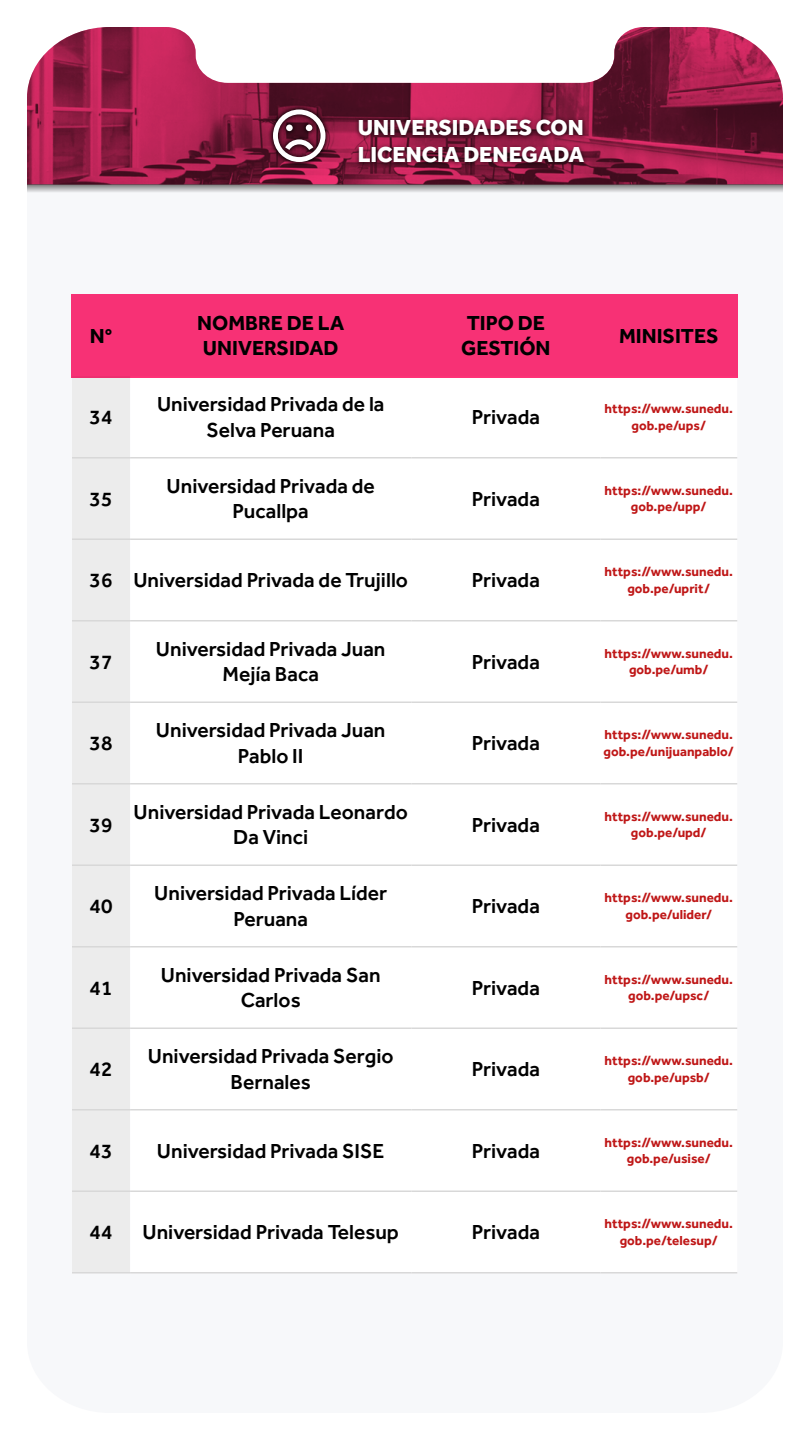
<style>
.page{position:relative;width:810px;height:1440px;background:#fff}
.page>*{position:absolute;margin:0;border:0;box-sizing:border-box;transform-origin:0 0}
.t1{font:800 22.5px/27px "Effra";color:#fff}
.t2{font:500 21px/25.2px "Effra";color:#000;text-align:center}
.t3{font:700 21px/25.2px "Effra";color:#000}
.t4{font:700 13.5px/16.2px "Effra";color:#bf1717;text-align:center}
</style>
<div class="page">
<img style="left:27px;top:27px;width:756px;height:157px">
<div style="left:355px;top:115px;width:234px;height:53px;background:#000;opacity:.75"></div>
<svg style="left:27px;top:184px;width:756px;height:9px;background:#b3afb2"></svg>
<div style="left:268px;top:105px;width:62px;height:62px;background:#000;opacity:.75"></div>
<svg style="left:273px;top:110px;width:53px;height:52px"></svg>
<div style="left:72px;top:378px;width:58px;height:894px;background:#ececec"></div>
<svg style="left:130px;top:621px;width:607px;height:570px"></svg>
<hr style="left:72px;top:457px;width:58px;height:2px;background:#d8d8d8">
<hr style="left:130px;top:457px;width:281px;height:2px;background:#d8d8d8">
<hr style="left:411px;top:457px;width:189px;height:2px;background:#d8d8d8">
<hr style="left:600px;top:457px;width:137px;height:2px;background:#d8d8d8">
<hr style="left:72px;top:538px;width:58px;height:2px;background:#d8d8d8">
<hr style="left:130px;top:538px;width:281px;height:2px;background:#d8d8d8">
<hr style="left:411px;top:538px;width:189px;height:2px;background:#d8d8d8">
<hr style="left:600px;top:538px;width:137px;height:2px;background:#d8d8d8">
<hr style="left:72px;top:620px;width:58px;height:1px;background:#d8d8d8">
<hr style="left:130px;top:620px;width:281px;height:1px;background:#d8d8d8">
<hr style="left:411px;top:620px;width:189px;height:1px;background:#d8d8d8">
<hr style="left:600px;top:620px;width:137px;height:1px;background:#d8d8d8">
<hr style="left:72px;top:701px;width:58px;height:2px;background:#d8d8d8">
<hr style="left:130px;top:701px;width:281px;height:2px;background:#d8d8d8">
<hr style="left:411px;top:701px;width:189px;height:2px;background:#d8d8d8">
<hr style="left:600px;top:701px;width:137px;height:2px;background:#d8d8d8">
<hr style="left:72px;top:783px;width:58px;height:1px;background:#d8d8d8">
<hr style="left:130px;top:783px;width:281px;height:1px;background:#d8d8d8">
<hr style="left:411px;top:783px;width:189px;height:1px;background:#d8d8d8">
<hr style="left:600px;top:783px;width:137px;height:1px;background:#d8d8d8">
<hr style="left:72px;top:865px;width:58px;height:1px;background:#d8d8d8">
<hr style="left:130px;top:865px;width:281px;height:1px;background:#d8d8d8">
<hr style="left:411px;top:865px;width:189px;height:1px;background:#d8d8d8">
<hr style="left:600px;top:865px;width:137px;height:1px;background:#d8d8d8">
<hr style="left:72px;top:946px;width:58px;height:1px;background:#d8d8d8">
<hr style="left:130px;top:946px;width:281px;height:1px;background:#d8d8d8">
<hr style="left:411px;top:946px;width:189px;height:1px;background:#d8d8d8">
<hr style="left:600px;top:946px;width:137px;height:1px;background:#d8d8d8">
<hr style="left:72px;top:1028px;width:58px;height:1px;background:#d8d8d8">
<hr style="left:130px;top:1028px;width:281px;height:1px;background:#d8d8d8">
<hr style="left:411px;top:1028px;width:189px;height:1px;background:#d8d8d8">
<hr style="left:600px;top:1028px;width:137px;height:1px;background:#d8d8d8">
<hr style="left:72px;top:1109px;width:58px;height:1px;background:#d8d8d8">
<hr style="left:130px;top:1109px;width:281px;height:1px;background:#d8d8d8">
<hr style="left:411px;top:1109px;width:189px;height:1px;background:#d8d8d8">
<hr style="left:600px;top:1109px;width:137px;height:1px;background:#d8d8d8">
<hr style="left:72px;top:1191px;width:58px;height:1px;background:#d8d8d8">
<hr style="left:130px;top:1191px;width:281px;height:1px;background:#d8d8d8">
<hr style="left:411px;top:1191px;width:189px;height:1px;background:#d8d8d8">
<hr style="left:600px;top:1191px;width:137px;height:1px;background:#d8d8d8">
<hr style="left:72px;top:1272px;width:58px;height:2px;background:#d8d8d8">
<hr style="left:130px;top:1272px;width:281px;height:2px;background:#d8d8d8">
<hr style="left:411px;top:1272px;width:189px;height:2px;background:#d8d8d8">
<hr style="left:600px;top:1272px;width:137px;height:2px;background:#d8d8d8">
<div style="left:71px;top:295px;width:667px;height:83px;background:#f73175"></div>
<p class="t1" style="left:358px;top:113px;width:228px">UNIVERSIDADES CON<br>LICENCIA DENEGADA</p>
<p class="t3" style="left:90px;top:322px;width:24px">N°</p>
<p class="t2" style="left:90px;top:404px;width:24px">34</p>
<p class="t2" style="left:90px;top:486px;width:24px">35</p>
<p class="t3" style="left:197px;top:310px;width:148px">NOMBRE DE LA<br>UNIVERSIDAD</p>
<p class="t3" style="left:461px;top:310px;width:91px">TIPO DE<br>GESTIÓN</p>
<p class="t3" style="left:619px;top:322px;width:101px">MINISITES</p>
<p class="t2" style="left:157px;top:391px;width:229px">Universidad Privada de la<br>Selva Peruana</p>
<p class="t2" style="left:167px;top:473px;width:210px">Universidad Privada de<br>Pucallpa</p>
<p class="t2" style="left:472px;top:404px;width:70px">Privada</p>
<p class="t4" style="left:605px;top:400px;width:130px">https://www.sunedu. gob.pe/ups/</p>
<p class="t2" style="left:472px;top:486px;width:70px">Privada</p>
<p class="t4" style="left:605px;top:482px;width:130px">https://www.sunedu. gob.pe/upp/</p>
<p class="t2" style="left:90px;top:567px;width:320px">36 Universidad Privada de Trujillo</p>
<p class="t2" style="left:472px;top:567px;width:70px">Privada</p>
<p class="t4" style="left:605px;top:563px;width:130px">https://www.sunedu. gob.pe/uprit/</p>
<p class="t2" style="left:90px;top:649px;width:24px">37</p>
<p class="t2" style="left:90px;top:730px;width:24px">38</p>
<p class="t2" style="left:90px;top:812px;width:24px">39</p>
<p class="t2" style="left:90px;top:893px;width:24px">40</p>
<p class="t2" style="left:90px;top:975px;width:24px">41</p>
<p class="t2" style="left:90px;top:1056px;width:24px">42</p>
<p class="t2" style="left:156px;top:636px;width:231px">Universidad Privada Juan<br>Mejía Baca</p>
<p class="t2" style="left:156px;top:717px;width:231px">Universidad Privada Juan<br>Pablo II</p>
<p class="t2" style="left:134px;top:799px;width:276px">Universidad Privada Leonardo<br>Da Vinci</p>
<p class="t2" style="left:154px;top:880px;width:234px">Universidad Privada Líder<br>Peruana</p>
<p class="t2" style="left:161px;top:962px;width:221px">Universidad Privada San<br>Carlos</p>
<p class="t2" style="left:148px;top:1043px;width:247px">Universidad Privada Sergio<br>Bernales</p>
<p class="t2" style="left:472px;top:649px;width:70px">Privada</p>
<p class="t4" style="left:605px;top:645px;width:130px">https://www.sunedu. gob.pe/umb/</p>
<p class="t2" style="left:472px;top:730px;width:70px">Privada</p>
<p class="t4" style="left:604px;top:726px;width:132px;text-align:left">https://www.sunedu. gob.pe/unijuanpablo/</p>
<p class="t2" style="left:472px;top:812px;width:70px">Privada</p>
<p class="t4" style="left:605px;top:808px;width:130px">https://www.sunedu. gob.pe/upd/</p>
<p class="t2" style="left:472px;top:893px;width:70px">Privada</p>
<p class="t4" style="left:605px;top:889px;width:130px">https://www.sunedu. gob.pe/ulider/</p>
<p class="t2" style="left:472px;top:975px;width:70px">Privada</p>
<p class="t4" style="left:605px;top:971px;width:130px">https://www.sunedu. gob.pe/upsc/</p>
<p class="t2" style="left:472px;top:1056px;width:70px">Privada</p>
<p class="t4" style="left:605px;top:1052px;width:130px">https://www.sunedu. gob.pe/upsb/</p>
<p class="t2" style="left:90px;top:1138px;width:24px">43</p>
<p class="t2" style="left:157px;top:1138px;width:229px">Universidad Privada SISE</p>
<p class="t2" style="left:472px;top:1138px;width:70px">Privada</p>
<p class="t4" style="left:605px;top:1134px;width:130px">https://www.sunedu. gob.pe/usise/</p>
<p class="t2" style="left:90px;top:1219px;width:24px">44</p>
<p class="t2" style="left:143px;top:1219px;width:258px">Universidad Privada Telesup</p>
<p class="t2" style="left:472px;top:1219px;width:70px">Privada</p>
<p class="t4" style="left:605px;top:1215px;width:130px">https://www.sunedu. gob.pe/telesup/</p>
</div>
